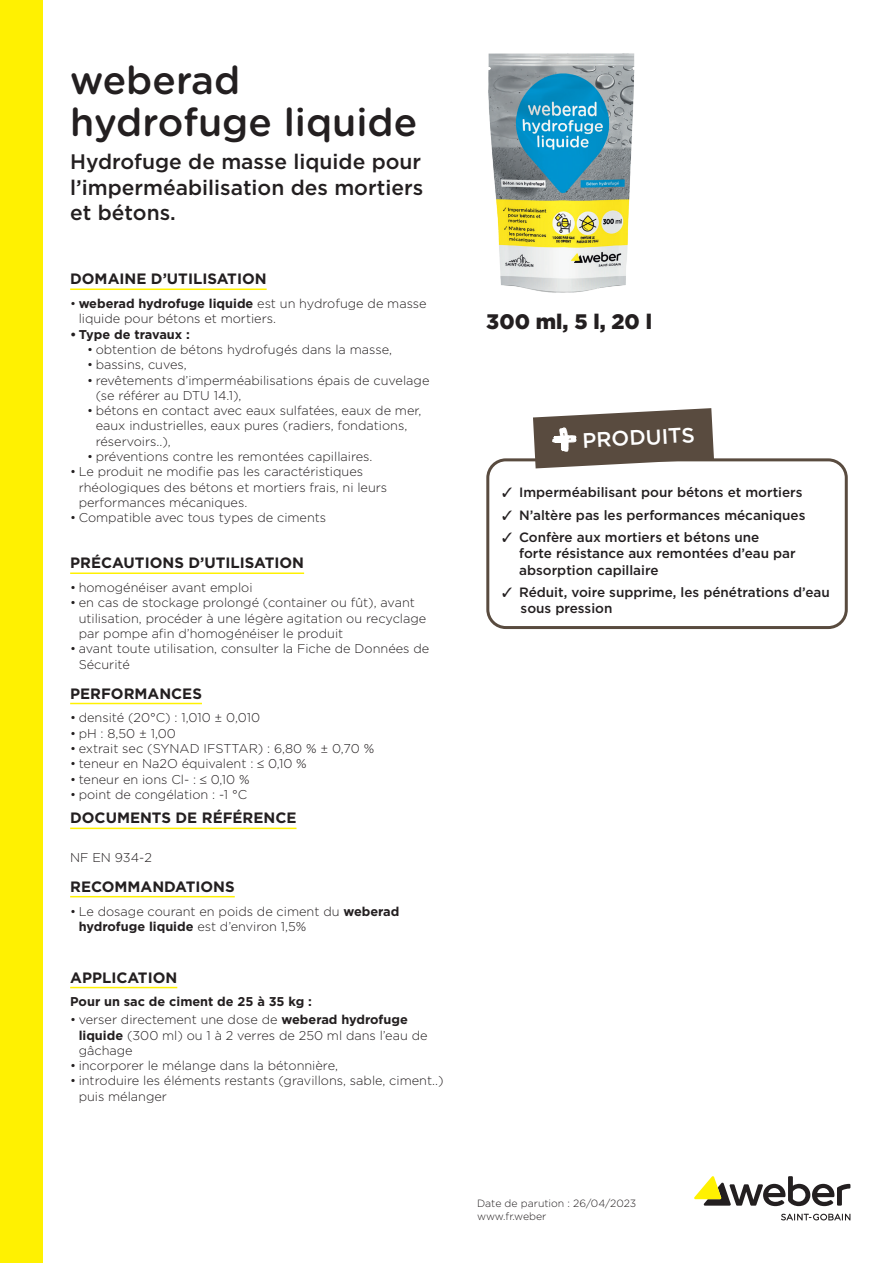
<style>
.page{position:relative;width:893px;height:1263px;background:#fff}
.page>*{position:absolute;margin:0;border:0;box-sizing:border-box;transform-origin:0 0}
.Product_Name{font:500 39px/42px "Gotham Rounded";color:#231f20}
.Fonction_produit{font:500 21px/25.2px "Gotham";color:#231f20;text-align:justify}
.Weight{font:900 21px "Gotham";color:#231f20}
.les{font:500 21px "Gotham";color:#fff}
.Longname{font:700 15px "Gotham";color:#231f20}
.Application{font:700 15px "Gotham";color:#231f20}
.t1{font:500 13.5px/16.2px "Gotham";color:#231f20}
.value{font:300 12.75px/15.3px "Gotham";color:#231f20}
.level__header{font:700 12.75px "Gotham";color:#231f20}
.t2{font:300 10.5px/12.6px "Gotham";color:#231f20}
.s1{font-weight:700}
</style>
<div class="page">
<svg style="left:781px;top:1214px;width:69px;height:6px"></svg>
<svg style="left:694px;top:1176px;width:156px;height:30px"></svg>
<div style="left:0;top:0;width:43px;height:1263px;background:#fff101"></div>
<div style="left:486px;top:458px;width:362px;height:171px;border:3px solid #594b3f;border-radius:18px"></div>
<svg style="left:533px;top:408px;width:181px;height:60px"></svg>
<hr style="left:70px;top:987px;width:107px;height:1px;background:#fff101">
<hr style="left:70px;top:288px;width:197px;height:2px;background:#fff101">
<hr style="left:70px;top:572px;width:234px;height:2px;background:#fff101">
<hr style="left:70px;top:703px;width:132px;height:1px;background:#fff101">
<hr style="left:70px;top:828px;width:226px;height:1px;background:#fff101">
<hr style="left:70px;top:896px;width:165px;height:1px;background:#fff101">
<img style="left:488px;top:53px;width:147px;height:240px">
<p class="Product_Name" style="left:70px;top:57px;width:349px">weberad hydrofuge liquide</p>
<p class="Fonction_produit" style="left:70px;top:149px;width:355px">Hydrofuge de masse liquide pour l’imperméabilisation des mortiers et bétons.</p>
<p class="Longname" style="left:70px;top:269px;width:198px">DOMAINE D’UTILISATION</p>
<p class="value" style="left:79px;top:296px;width:349px;text-indent:-9px">• <span class="s1">weberad hydrofuge liquide</span> est un hydrofuge de masse liquide pour bétons et mortiers.</p>
<p class="level__header" style="left:70px;top:326px;width:121px">• Type de travaux :</p>
<p class="value" style="left:87px;top:341px;width:306px">• obtention de bétons hydrofugés dans la masse,</p>
<p class="value" style="left:87px;top:357px;width:101px">• bassins, cuves,</p>
<p class="value" style="left:96px;top:372px;width:335px;text-indent:-9px">• revêtements d’imperméabilisations épais de cuvelage (se référer au DTU 14.1),</p>
<p class="value" style="left:96px;top:403px;width:327px;text-indent:-9px">• bétons en contact avec eaux sulfatées, eaux de mer, eaux industrielles, eaux pures (radiers, fondations, réservoirs..),</p>
<p class="value" style="left:87px;top:449px;width:287px">• préventions contre les remontées capillaires.</p>
<p class="value" style="left:79px;top:464px;width:310px;text-indent:-9px">• Le produit ne modifie pas les caractéristiques rhéologiques des bétons et mortiers frais, ni leurs performances mécaniques.</p>
<p class="value" style="left:70px;top:510px;width:258px">• Compatible avec tous types de ciments</p>
<p class="Longname" style="left:70px;top:553px;width:235px">PRÉCAUTIONS D’UTILISATION</p>
<p class="value" style="left:70px;top:579px;width:184px">• homogénéiser avant emploi</p>
<p class="value" style="left:79px;top:595px;width:349px;text-indent:-9px">• en cas de stockage prolongé (container ou fût), avant utilisation, procéder à une légère agitation ou recyclage par pompe afin d’homogénéiser le produit</p>
<p class="value" style="left:79px;top:641px;width:352px;text-indent:-9px">• avant toute utilisation, consulter la Fiche de Données de<br>Sécurité</p>
<p class="Longname" style="left:70px;top:683px;width:133px">PERFORMANCES</p>
<p class="value" style="left:70px;top:710px;width:191px">• densité (20°C) : 1,010 ± 0,010</p>
<p class="value" style="left:70px;top:725px;width:107px">• pH : 8,50 ± 1,00</p>
<p class="value" style="left:70px;top:740px;width:306px">• extrait sec (SYNAD IFSTTAR) : 6,80 % ± 0,70 %</p>
<p class="value" style="left:70px;top:756px;width:238px">• teneur en Na2O équivalent : ≤ 0,10 %</p>
<p class="value" style="left:70px;top:771px;width:181px">• teneur en ions Cl- : ≤ 0,10 %</p>
<p class="value" style="left:70px;top:786px;width:179px">• point de congélation : -1 °C</p>
<p class="Longname" style="left:70px;top:808px;width:228px">DOCUMENTS DE RÉFÉRENCE</p>
<p class="value" style="left:70px;top:850px;width:83px">NF EN 934-2</p>
<p class="Longname" style="left:70px;top:876px;width:166px">RECOMMANDATIONS</p>
<p class="value" style="left:79px;top:903px;width:322px;text-indent:-9px">• Le dosage courant en poids de ciment du <span class="s1">weberad hydrofuge liquide</span> est d’environ 1,5%</p>
<p class="Application" style="left:70px;top:967px;width:109px">APPLICATION</p>
<p class="level__header" style="left:70px;top:992px;width:243px">Pour un sac de ciment de 25 à 35 kg :</p>
<p class="value" style="left:79px;top:1012px;width:350px;text-indent:-9px">• verser directement une dose de <span class="s1">weberad hydrofuge liquide</span> (300 ml) ou 1 à 2 verres de 250 ml dans l’eau de gâchage</p>
<p class="value" style="left:70px;top:1057px;width:269px">• incorporer le mélange dans la bétonnière,</p>
<p class="value" style="left:79px;top:1073px;width:366px;text-indent:-9px">• introduire les éléments restants (gravillons, sable, ciment..) puis mélanger</p>
<p class="Weight" style="left:486px;top:307px;width:167px">300 ml, 5 l, 20 l</p>
<p class="les" style="left:582px;top:427px;width:114px;rotate:-3deg">PRODUITS</p>
<p class="t1" style="left:519px;top:484px;width:285px">Imperméabilisant pour bétons et mortiers</p>
<p class="t1" style="left:519px;top:506px;width:288px">N’altère pas les performances mécaniques</p>
<p class="t1" style="left:519px;top:529px;width:278px">Confère aux mortiers et bétons une<br>forte résistance aux remontées d’eau par absorption capillaire</p>
<p class="t1" style="left:519px;top:584px;width:312px">Réduit, voire supprime, les pénétrations d’eau sous pression</p>
<p class="t2" style="left:477px;top:1197px;width:161px">Date de parution : 26/04/2023 www.fr.weber</p>
</div>
